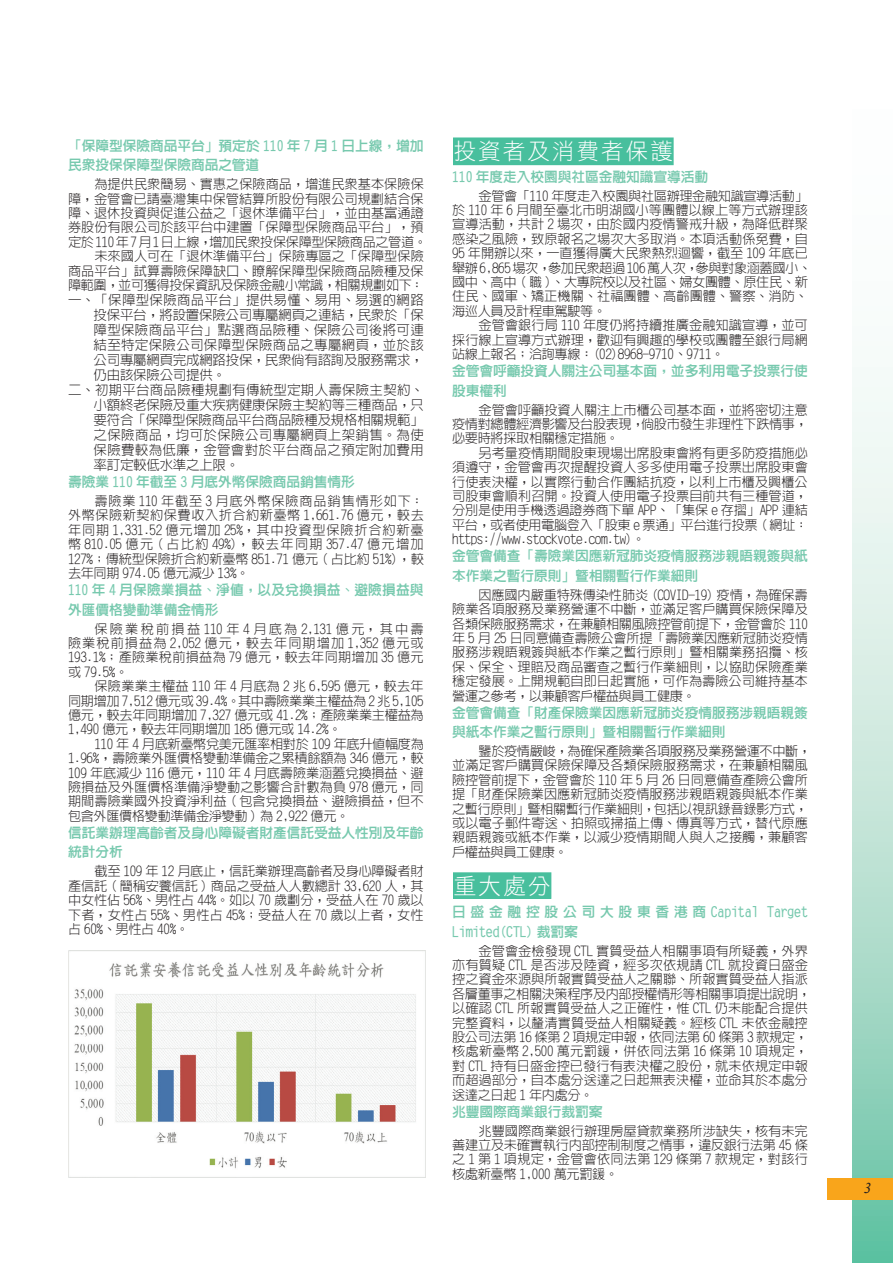
<style>
.page{position:relative;width:893px;height:1263px;background:#fff}
.page>*{position:absolute;margin:0;border:0;box-sizing:border-box;transform-origin:0 0}
.t1{font:22.5px "DF Hei Std W3";letter-spacing:.095em;color:#fff}
.t2{font:italic 15px "Times New Roman";color:#231f20}
.t3{font:800 13.8px/19.5px "AR Hei B5";letter-spacing:-.01em;color:#77c9ae}
.t4{font:300 13.5px "AR Hei B5";letter-spacing:.015em;color:#231f20}
.t5{font:300 13.5px "AR Hei B5";letter-spacing:-.02em;color:#231f20}
.t6{font:300 13.2px/14.4px "AR Hei B5";color:#231f20;text-align:justify}
</style>
<div class="page">
<svg style="left:853px;top:367px;width:40px;height:896px;background:#bde3d5"></svg>
<div style="left:827px;top:1178px;width:66px;height:21px;background:#f9a51b"></div>
<div style="left:453px;top:138px;width:220px;height:27px;background:#48bf9d"></div>
<div style="left:453px;top:873px;width:98px;height:25px;background:#48bf9d"></div>
<img style="left:68px;top:951px;width:358px;height:227px">
<p class="t3" style="left:68px;top:136px;width:357px">「保障型保險商品平台」預定於 110 年 7 月 1 日上線，增加民眾投保保障型保險商品之管道</p>
<p class="t6" style="left:68px;top:177px;width:361px;text-align:right">為提供民眾簡易、實惠之保險商品，增進民眾基本保險保<br>障，金管會已請臺灣集中保管結算所股份有限公司規劃結合保障、退休投資與促進公益之「退休準備平台」，並由基富通證券股份有限公司於該平台中建置「保障型保險商品平台」，預定於 110年 7月 1日上線，增加民眾投保保障型保險商品之管道。未來國人可在「退休準備平台」保險專區之「保障型保險<br>商品平台」試算壽險保障缺口、瞭解保障型保險商品險種及保障範圍，並可獲得投保資訊及保險金融小常識，相關規劃如下：</p>
<p class="t4" style="left:68px;top:293px;width:357px">一、「保障型保險商品平台」提供易懂、易用、易選的網路</p>
<p class="t5" style="left:94px;top:308px;width:332px">投保平台，將設置保險公司專屬網頁之連結，民眾於「保</p>
<p class="t4" style="left:94px;top:323px;width:332px">障型保險商品平台」點選商品險種、保險公司後將可連</p>
<p class="t4" style="left:94px;top:338px;width:332px">結至特定保險公司保障型保險商品之專屬網頁，並於該</p>
<p class="t5" style="left:94px;top:353px;width:332px">公司專屬網頁完成網路投保，民眾倘有諮詢及服務需求，</p>
<p class="t5" style="left:94px;top:368px;width:134px">仍由該保險公司提供。</p>
<p class="t4" style="left:68px;top:383px;width:357px">二、初期平台商品險種規劃有傳統型定期人壽保險主契約、</p>
<p class="t5" style="left:94px;top:398px;width:332px">小額終老保險及重大疾病健康保險主契約等三種商品，只</p>
<p class="t5" style="left:94px;top:413px;width:332px">要符合「保障型保險商品平台商品險種及規格相關規範」</p>
<p class="t4" style="left:94px;top:428px;width:332px">之保險商品，均可於保險公司專屬網頁上架銷售。為使</p>
<p class="t4" style="left:94px;top:443px;width:332px">保險費較為低廉，金管會對於平台商品之預定附加費用</p>
<p class="t5" style="left:94px;top:458px;width:147px">率訂定較低水準之上限。</p>
<p class="t3" style="left:68px;top:472px;width:288px">壽險業 110 年截至 3 月底外幣保險商品銷售情形</p>
<p class="t6" style="left:68px;top:494px;width:357px;text-indent:26px">壽險業 110 年截至 3 月底外幣保險商品銷售情形如下：外幣保險新契約保費收入折合約新臺幣 1,661.76 億元，較去年同期 1,331.52 億元增加 25%，其中投資型保險折合約新臺幣 810.05 億元 ( 占比約 49%)，較去年同期 357.47 億元增加127%；傳統型保險折合約新臺幣 851.71 億元 ( 占比約 51%)，較去年同期 974.05 億元減少 13%。</p>
<p class="t3" style="left:68px;top:580px;width:357px">110 年 4 月保險業損益、淨值，以及兌換損益、避險損益與外匯價格變動準備金情形</p>
<p class="t6" style="left:68px;top:621px;width:357px;text-indent:26px">保險業稅前損益110年4月底為2,131億元，其中壽險業稅前損益為 2,052 億元，較去年同期增加 1,352 億元或193.1%；產險業稅前損益為 79 億元，較去年同期增加 35 億元或 79.5%。</p>
<p class="t6" style="left:68px;top:679px;width:357px;text-indent:26px">保險業業主權益 110 年 4 月底為 2 兆 6,595 億元，較去年同期增加 7,512 億元或 39.4%。其中壽險業業主權益為 2 兆 5,105億元，較去年同期增加 7,327 億元或 41.2%；產險業業主權益為1,490 億元，較去年同期增加 185 億元或 14.2%。</p>
<p class="t6" style="left:68px;top:737px;width:357px;text-indent:26px">110 年 4 月底新臺幣兌美元匯率相對於 109 年底升值幅度為1.96%，壽險業外匯價格變動準備金之累積餘額為 346 億元，較109 年底減少 116 億元，110 年 4 月底壽險業涵蓋兌換損益、避險損益及外匯價格準備淨變動之影響合計數為負 978 億元，同期間壽險業國外投資淨利益 ( 包含兌換損益、避險損益，但不包含外匯價格變動準備金淨變動 ) 為 2,922 億元。</p>
<p class="t3" style="left:68px;top:823px;width:357px">信託業辦理高齡者及身心障礙者財產信託受益人性別及年齡統計分析</p>
<p class="t6" style="left:68px;top:864px;width:357px;text-indent:26px">截至 109 年 12 月底止，信託業辦理高齡者及身心障礙者財產信託 ( 簡稱安養信託 ) 商品之受益人人數總計 33,620 人，其中女性佔 56%、男性占 44%。如以 70 歲劃分，受益人在 70 歲以下者，女性占 55%、男性占 45%；受益人在 70 歲以上者，女性占 60%、男性占 40%。</p>
<h1 class="t1" style="left:454px;top:139px;width:221px">投資者及消費者保護</h1>
<p class="t3" style="left:452px;top:167px;width:258px">110 年度走入校園與社區金融知識宣導活動</p>
<p class="t6" style="left:452px;top:188px;width:361px;text-align:left;text-indent:26px">金管會「110 年度走入校園與社區辦理金融知識宣導活動」於 110 年 6 月間至臺北市明湖國小等團體以線上等方式辦理該宣導活動，共計 2 場次，由於國內疫情警戒升級，為降低群聚感染之風險，致原報名之場次大多取消。本項活動係免費，自<br>95 年開辦以來，一直獲得廣大民眾熱烈迴響，截至 109 年底已舉辦 6,865場次，參加民眾超過 106萬人次，參與對象涵蓋國小、國中、高中 ( 職 )、大專院校以及社區、婦女團體、原住民、新住民、國軍、矯正機關、社福團體、高齡團體、警察、消防、海巡人員及計程車駕駛等。</p>
<p class="t6" style="left:452px;top:318px;width:357px;text-indent:26px">金管會銀行局 110 年度仍將持續推廣金融知識宣導，並可採行線上宣導方式辦理，歡迎有興趣的學校或團體至銀行局網站線上報名；洽詢專線：(02)8968-9710、9711。</p>
<p class="t3" style="left:452px;top:361px;width:357px">金管會呼籲投資人關注公司基本面，並多利用電子投票行使股東權利</p>
<p class="t6" style="left:452px;top:402px;width:357px;text-indent:26px">金管會呼籲投資人關注上市櫃公司基本面，並將密切注意疫情對總體經濟影響及台股表現，倘股市發生非理性下跌情事，必要時將採取相關穩定措施。</p>
<p class="t6" style="left:452px;top:446px;width:357px;text-indent:26px">另考量疫情期間股東現場出席股東會將有更多防疫措施必須遵守，金管會再次提醒投資人多多使用電子投票出席股東會行使表決權，以實際行動合作團結抗疫，以利上市櫃及興櫃公司股東會順利召開。投資人使用電子投票目前共有三種管道，分別是使用手機透過證券商下單 APP、「集保 e 存摺」APP 連結平台，或者使用電腦登入「股東 e 票通」平台進行投票 ( 網址：https://www.stockvote.com.tw)。</p>
<p class="t3" style="left:452px;top:546px;width:357px">金管會備查「壽險業因應新冠肺炎疫情服務涉親晤親簽與紙本作業之暫行原則」暨相關暫行作業細則</p>
<p class="t6" style="left:452px;top:587px;width:357px;text-indent:26px">因應國內嚴重特殊傳染性肺炎 (COVID-19) 疫情，為確保壽險業各項服務及業務營運不中斷，並滿足客戶購買保險保障及各類保險服務需求，在兼顧相關風險控管前提下，金管會於 110年 5 月 25 日同意備查壽險公會所提「壽險業因應新冠肺炎疫情服務涉親晤親簽與紙本作業之暫行原則」暨相關業務招攬、核保、保全、理賠及商品審查之暫行作業細則，以協助保險產業穩定發展。上開規範自即日起實施，可作為壽險公司維持基本營運之參考，以兼顧客戶權益與員工健康。</p>
<p class="t3" style="left:452px;top:703px;width:357px">金管會備查「財產保險業因應新冠肺炎疫情服務涉親晤親簽與紙本作業之暫行原則」暨相關暫行作業細則</p>
<p class="t6" style="left:452px;top:744px;width:361px;text-align:left;text-indent:26px">鑒於疫情嚴峻，為確保產險業各項服務及業務營運不中斷，並滿足客戶購買保險保障及各類保險服務需求，在兼顧相關風險控管前提下，金管會於 110 年 5 月 26 日同意備查產險公會所提「財產保險業因應新冠肺炎疫情服務涉親晤親簽與紙本作業之暫行原則」暨相關暫行作業細則，包括以視訊錄音錄影方式，或以電子郵件寄送、拍照或掃描上傳、傳真等方式，替代原應親晤親簽或紙本作業，以減少疫情期間人與人之接觸，兼顧客戶權益與員工健康。</p>
<h1 class="t1" style="left:454px;top:873px;width:98px">重大處分</h1>
<p class="t3" style="left:452px;top:902px;width:357px">日盛金融控股公司大股東香港商Capital Target<br>Limited(CTL) 裁罰案</p>
<p class="t6" style="left:452px;top:943px;width:360px;text-align:left;text-indent:26px">金管會金檢發現 CTL 實質受益人相關事項有所疑義，外界亦有質疑 CTL 是否涉及陸資，經多次依規請 CTL 就投資日盛金控之資金來源與所報實質受益人之關聯、所報實質受益人指派各層董事之相關決策程序及內部授權情形等相關事項提出說明，以確認 CTL 所報實質受益人之正確性，惟 CTL 仍未能配合提供完整資料，以釐清實質受益人相關疑義。經核 CTL 未依金融控股公司法第 16 條第 2 項規定申報，依同法第 60 條第 3 款規定，核處新臺幣 2,500 萬元罰鍰，併依同法第 16 條第 10 項規定，對 CTL 持有日盛金控已發行有表決權之股份，就未依規定申報而超過部分，自本處分送達之日起無表決權，並命其於本處分送達之日起 1 年內處分。</p>
<p class="t3" style="left:452px;top:1102px;width:152px">兆豐國際商業銀行裁罰案</p>
<p class="t6" style="left:452px;top:1123px;width:357px;text-indent:26px">兆豐國際商業銀行辦理房屋貸款業務所涉缺失，核有未完善建立及未確實執行內部控制制度之情事，違反銀行法第 45 條之 1 第 1 項規定，金管會依同法第 129 條第 7 款規定，對該行核處新臺幣 1,000 萬元罰鍰。</p>
<p class="t2" style="left:864px;top:1178px;width:9px">3</p>
</div>
